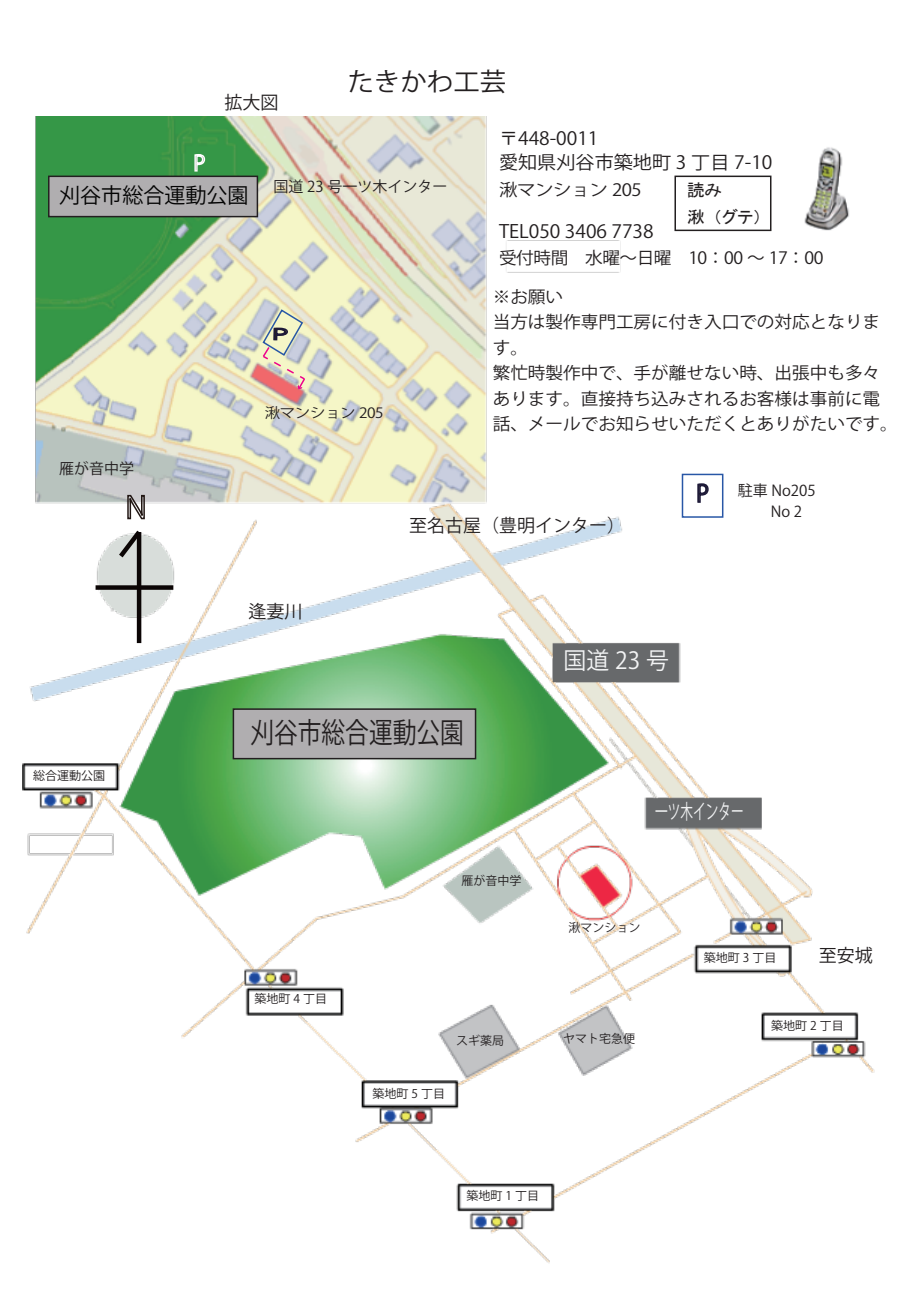
<style>
.page{position:relative;width:919px;height:1289px;background:#fff}
.page>*{position:absolute;margin:0;border:0;box-sizing:border-box;transform-origin:0 0}
.t1{font:28.35px "Koz Go Pr 6 N Light 90 ms RKSJ H";color:#231f20;scale:.83 1}
.t2{font:25.35px "Koz Go Pr 6 N";color:#231f20;scale:1.04 1}
.t3{font:23.55px "Koz Go Pr 6 N Light 90 ms RKSJ H";color:#f2f3f4}
.t4{font:23.55px "Koz Go Pr 6 N Light 90 ms RKSJ H";color:#231f20;scale:.94 1}
.t5{font:21px "Koz Go Pr 6 N Light 90 ms RKSJ H";color:#030303}
.t6{font:20.4px "Koz Go Pr 6 N Light 90 ms RKSJ H";color:#f2f3f4;scale:.62 1}
.t7{font:18.3px "Koz Go Pr 6 N";color:#231f20;scale:1.04 1}
.t8{font:18px "Koz Go Pr 6 N Light 90 ms RKSJ H";color:#231f20}
.t9{font:16.95px/25.5px "Koz Go Pr 6 N Light 90 ms RKSJ H";color:#231f20;scale:1.04 1}
.t10{font:16.95px "Koz Go Pr 6 N";letter-spacing:-.025em;color:#231f20;scale:1.04 1}
.t11{font:16.95px "Koz Go Pr 6 N";letter-spacing:-.025em;color:#231f20;scale:1.09 1}
.t12{font:16.95px "MS P Gothic";color:#231f20;scale:1.04 1}
.t13{font:15px/21.3px "Koz Go Pr 6 N Light 90 ms RKSJ H";color:#231f20}
.t14{font:14.1px "Koz Go Pr 6 N";letter-spacing:-.025em;color:#231f20;scale:1.09 1}
.t15{font:12px "Koz Go Pr 6 N Light 90 ms RKSJ H";color:#231f20}
</style>
<div class="page">
<img style="left:23px;top:116px;width:852px;height:1147px">
<div style="left:48px;top:175px;width:210px;height:42px;background:#b0aeb0;border:2px solid #231f20"></div>
<div style="left:233px;top:708px;width:243px;height:51px;background:#b0aeb0;border:2px solid #231f20"></div>
<img style="left:757px;top:134px;width:118px;height:104px">
<div style="left:674px;top:175px;width:97px;height:56px;border:2px solid #231f20"></div>
<svg style="left:194px;top:153px;width:12px;height:19px"></svg>
<svg style="left:696px;top:482px;width:13px;height:21px"></svg>
<div style="left:681px;top:473px;width:42px;height:45px;border:2px solid #2857a6"></div>
<div style="left:96px;top:585px;width:77px;height:5px;background:#0b0505"></div>
<hr style="left:137px;top:532px;width:4px;height:111px;background:#0b0505">
<svg style="left:114px;top:494px;width:32px;height:68px"></svg>
<svg style="left:261px;top:308px;width:45px;height:82px;background:#d4c3b6"></svg>
<p class="t8" style="left:224px;top:92px;width:55px">拡大図</p>
<h2 class="t2" style="left:347px;top:67px;width:154px">たきかわ工芸</h2>
<p class="t7" style="left:499px;top:128px;width:97px">〒448-0011</p>
<p class="t7" style="left:499px;top:152px;width:264px">愛知県刈谷市築地町 3 丁目 7-10</p>
<p class="t5" style="left:59px;top:184px;width:190px">刈谷市総合運動公園</p>
<p class="t13" style="left:59px;top:458px;width:76px">雁が音中学</p>
<p class="t13" style="left:273px;top:176px;width:176px">国道 23 号一ツ木インター</p>
<p class="t14" style="left:265px;top:405px;width:111px">湫マンション 205</p>
<p class="t11" style="left:499px;top:180px;width:132px">湫マンション 205</p>
<p class="t12" style="left:687px;top:181px;width:35px">読み</p>
<p class="t12" style="left:687px;top:208px;width:73px">湫（グテ）</p>
<p class="t7" style="left:499px;top:221px;width:150px">TEL050 3406 7738</p>
<p class="t10" style="left:499px;top:248px;width:313px">受付時間　水曜～日曜　10：00 ～ 17：00</p>
<p class="t9" style="left:492px;top:284px;width:391px">※お願い<br>当方は製作専門工房に付き入口での対応となります。<br>繁忙時製作中で、手が離せない時、出張中も多々あります。直接持ち込みされるお客様は事前に電話、メールでお知らせいただくとありがたいです。</p>
<p class="t8" style="left:409px;top:515px;width:217px">至名古屋（豊明インター）</p>
<h3 class="t4" style="left:696px;top:480px;width:15px">P</h3>
<p class="t13" style="left:770px;top:480px;width:46px;text-indent:-33px">駐車 No205<br>No 2</p>
<p class="t15" style="left:33px;top:769px;width:74px">総合運動公園</p>
<p class="t8" style="left:248px;top:601px;width:55px">逢妻川</p>
<h1 class="t1" style="left:250px;top:716px;width:259px">刈谷市総合運動公園</h1>
<p class="t15" style="left:254px;top:992px;width:74px">築地町 4 丁目</p>
<p class="t15" style="left:461px;top:874px;width:61px">雁が音中学</p>
<h3 class="t3" style="left:563px;top:646px;width:107px">国道 23 号</h3>
<p class="t6" style="left:655px;top:800px;width:144px">一ツ木インター</p>
<p class="t15" style="left:568px;top:920px;width:73px">湫マンション</p>
<p class="t15" style="left:703px;top:950px;width:74px">築地町 3 丁目</p>
<p class="t8" style="left:818px;top:945px;width:55px">至安城</p>
<p class="t15" style="left:456px;top:1034px;width:49px">スギ薬局</p>
<p class="t15" style="left:563px;top:1031px;width:73px">ヤマト宅急便</p>
<p class="t15" style="left:372px;top:1086px;width:74px">築地町 5 丁目</p>
<p class="t15" style="left:466px;top:1188px;width:74px">築地町 1 丁目</p>
<p class="t15" style="left:771px;top:1018px;width:74px">築地町 2 丁目</p>
</div>
